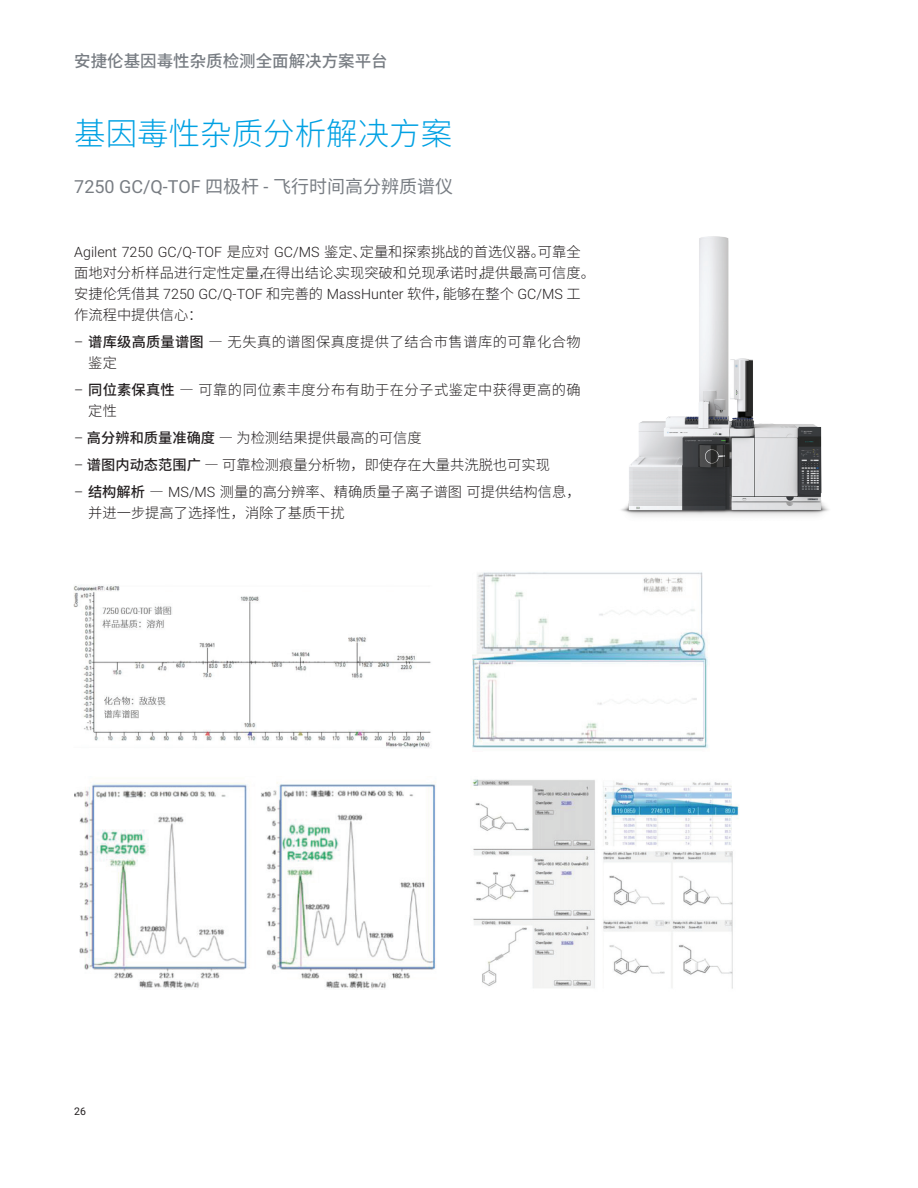
<style>
.page{position:relative;width:918px;height:1188px;background:#fff}
.page>*{position:absolute;margin:0;border:0;box-sizing:border-box;transform-origin:0 0}
.t1{font:300 31.5px "Noto Sans CJ Ksc";color:#00a1e3}
.t2{font:18px "Roboto";color:#787d83}
.t3{font:500 16.5px "Noto Sans CJ Ksc";color:#787d83}
.t4{font:300 14.25px/21px "Noto Sans CJ Ksc";color:#231f20}
.t5{font:300 14.25px "Roboto";color:#231f20}
.t6{font:300 14.25px/21px "Noto Sans CJ Ksc";letter-spacing:.035em;color:#231f20}
.t7{font:10.5px "Roboto";color:#231f20}
.s1{font-family:"Noto Sans CJ Ksc"}
.s2{font-family:"Roboto"}
.s3{font-weight:500}
</style>
<div class="page">
<img style="left:473px;top:572px;width:235px;height:176px">
<img style="left:73px;top:585px;width:358px;height:163px">
<img style="left:75px;top:782px;width:361px;height:208px">
<img style="left:472px;top:779px;width:268px;height:210px">
<img style="left:621px;top:236px;width:208px;height:281px">
<p class="t3" style="left:74px;top:51px;width:315px">安捷伦基因毒性杂质检测全面解决方案平台</p>
<h1 class="t1" style="left:74px;top:116px;width:379px">基因毒性杂质分析解决方案</h1>
<p class="t2" style="left:74px;top:173px;width:380px">7250 GC/Q-TOF <span class="s1">四极杆</span> - <span class="s1">飞行时间高分辨质谱仪</span></p>
<p class="t5" style="left:74px;top:242px;width:508px">Agilent 7250 GC/Q-TOF <span class="s1">是应对</span> GC/MS <span class="s1">鉴定、定量和探索挑战的首选仪器。可靠全</span></p>
<p class="t4" style="left:74px;top:263px;width:522px">面地对分析样品进行定性定量，在得出结论、实现突破和兑现承诺时，提供最高可信度。</p>
<p class="t5" style="left:74px;top:284px;width:508px"><span class="s1">安捷伦凭借其</span> 7250 GC/Q-TOF <span class="s1">和完善的</span> MassHunter <span class="s1">软件，能够在整个</span> GC/MS <span class="s1">工</span></p>
<p class="t4" style="left:74px;top:305px;width:130px">作流程中提供信心：</p>
<p class="t6" style="left:88px;top:332px;width:494px;text-indent:-14px"><span class="s2">–</span> <span class="s3">谱库级高质量谱图</span> ― 无失真的谱图保真度提供了结合市售谱库的可靠化合物鉴定</p>
<p class="t6" style="left:88px;top:380px;width:494px;text-indent:-14px"><span class="s2">–</span> <span class="s3">同位素保真性</span> ― 可靠的同位素丰度分布有助于在分子式鉴定中获得更高的确定性</p>
<p class="t4" style="left:74px;top:428px;width:349px"><span class="s2">–</span> <span class="s3">高分辨和质量准确度</span> ― 为检测结果提供最高的可信度</p>
<p class="t4" style="left:74px;top:455px;width:477px"><span class="s2">–</span> <span class="s3">谱图内动态范围广</span> ― 可靠检测痕量分析物，即使存在大量共洗脱也可实现</p>
<p class="t4" style="left:88px;top:482px;width:494px;text-indent:-14px"><span class="s2">–</span> <span class="s3">结构解析</span> ― <span class="s2">MS/MS</span> 测量的高分辨率、精确质量子离子谱图可提供结构信息，并进一步提高了选择性，消除了基质干扰</p>
<p class="t7" style="left:74px;top:1104px;width:13px">26</p>
</div>
